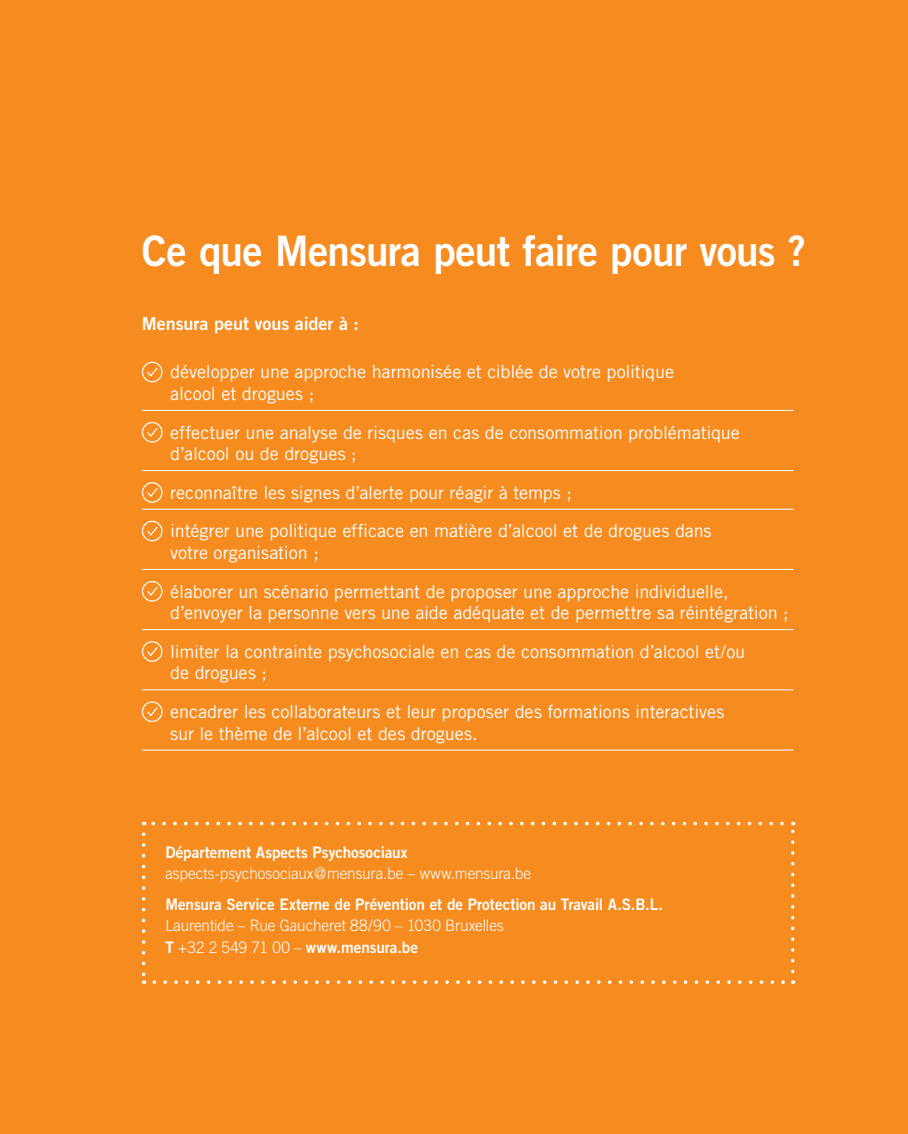
<style>
.page{position:relative;width:908px;height:1134px;background:#fff}
.page>*{position:absolute;margin:0;border:0;box-sizing:border-box;transform-origin:0 0}
.t1{font:42px "Trade Gothic Bold Two";letter-spacing:-.015em;color:#fff;scale:.96 1}
.t2{font:18px/38.6px "Trade Gothic";letter-spacing:-.005em;color:#fff}
.t3{font:18px "Trade Gothic Bold Two";letter-spacing:-.005em;color:#fff}
.t4{font:15.8px "Trade Gothic Bold Two";color:#fff;scale:.96 1}
.t5{font:300 15.8px "Trade Gothic";color:#fff;scale:.96 1}
.s1{font-family:"Trade Gothic";font-weight:300}
</style>
<div class="page">
<div style="left:0;top:0;width:907px;height:1134px;background:#f68b1f"></div>
<hr style="left:142px;top:410px;width:651px;height:1px;background:#fff">
<hr style="left:142px;top:470px;width:651px;height:1px;background:#fff">
<hr style="left:142px;top:509px;width:651px;height:1px;background:#fff">
<hr style="left:142px;top:569px;width:651px;height:1px;background:#fff">
<hr style="left:142px;top:629px;width:651px;height:1px;background:#fff">
<hr style="left:142px;top:689px;width:651px;height:1px;background:#fff">
<hr style="left:142px;top:750px;width:651px;height:1px;background:#fff">
<svg style="left:141px;top:361px;width:22px;height:22px"></svg>
<svg style="left:141px;top:421px;width:22px;height:22px"></svg>
<svg style="left:141px;top:482px;width:22px;height:21px"></svg>
<svg style="left:141px;top:520px;width:22px;height:22px"></svg>
<svg style="left:141px;top:581px;width:22px;height:21px"></svg>
<svg style="left:141px;top:641px;width:22px;height:21px"></svg>
<svg style="left:141px;top:701px;width:22px;height:21px"></svg>
<svg style="left:142px;top:834px;width:3px;height:150px"></svg>
<svg style="left:154px;top:980px;width:639px;height:4px"></svg>
<svg style="left:791px;top:822px;width:3px;height:149px"></svg>
<svg style="left:143px;top:822px;width:638px;height:3px"></svg>
<h1 class="t1" style="left:142px;top:225px;width:693px">Ce que Mensura peut faire pour vous ?</h1>
<p class="t3" style="left:142px;top:312px;width:219px">Mensura peut vous aider à :</p>
<p class="t2" style="left:170px;top:361px;width:505px;line-height:21.6px">développer une approche harmonisée et ciblée de votre politique alcool et drogues ;</p>
<p class="t2" style="left:170px;top:421px;width:571px;line-height:21.6px">effectuer une analyse de risques en cas de consommation problématique d’alcool ou de drogues ;</p>
<p class="t2" style="left:170px;top:473px;width:542px">reconnaître les signes d’alerte pour réagir à temps ;<br>intégrer une politique efficace en matière d’alcool et de drogues dans</p>
<p class="t2" style="left:170px;top:533px;width:559px">votre organisation ;<br>élaborer un scénario permettant de proposer une approche individuelle,</p>
<p class="t2" style="left:170px;top:593px;width:619px">d’envoyer la personne vers une aide adéquate et de permettre sa réintégration ; limiter la contrainte psychosociale en cas de consommation d’alcool et/ou</p>
<p class="t2" style="left:170px;top:653px;width:555px">de drogues ;<br>encadrer les collaborateurs et leur proposer des formations interactives</p>
<p class="t2" style="left:170px;top:714px;width:309px">sur le thème de l’alcool et des drogues.</p>
<p class="t4" style="left:165px;top:842px;width:254px">Département Aspects Psychosociaux</p>
<p class="t5" style="left:165px;top:864px;width:382px">aspects-psychosociaux@mensura.be – www.mensura.be</p>
<p class="t4" style="left:165px;top:895px;width:519px">Mensura Service Externe de Prévention et de Protection au Travail A.S.B.L.</p>
<p class="t5" style="left:165px;top:916px;width:354px">Laurentide – Rue Gaucheret 88/90 – 1030 Bruxelles</p>
<p class="t4" style="left:165px;top:937px;width:264px">T <span class="s1">+32 2 549 71 00 –</span> www.mensura.be</p>
</div>
